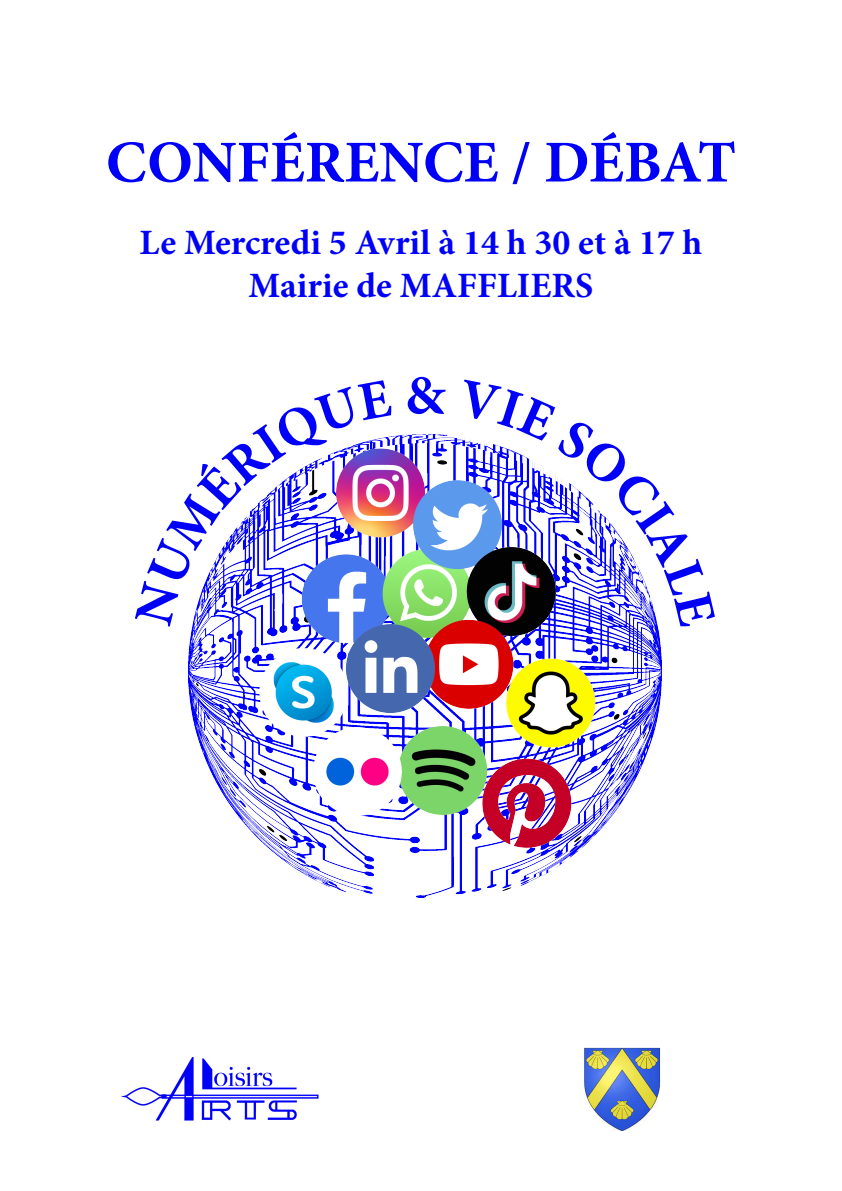
<style>
.page{position:relative;width:842px;height:1191px;background:#fff}
.page>*{position:absolute;margin:0;border:0;box-sizing:border-box;transform-origin:0 0}
.t1{font:700 59.4px "Minion Pro";color:#0000f9}
.t2{font:700 55px "Minion Pro";color:#0000f9}
.t3{font:700 35.6px/43.2px "Minion Pro";color:#0000f9;text-align:center}
</style>
<div class="page">
<img style="left:121px;top:434px;width:541px;height:697px">
<svg style="left:135px;top:434px;width:258px;height:193px"></svg>
<svg style="left:457px;top:434px;width:205px;height:194px"></svg>
<h1 class="t1" style="left:106px;top:121px;width:632px">CONFÉRENCE / DÉBAT</h1>
<p class="t3" style="left:140px;top:220px;width:564px">Le Mercredi 5 Avril à 14 h 30 et à 17 h<br>Mairie de MAFFLIERS</p>
<h2 class="t2" style="left:405px;top:357px;width:41px">&amp;</h2>
</div>
